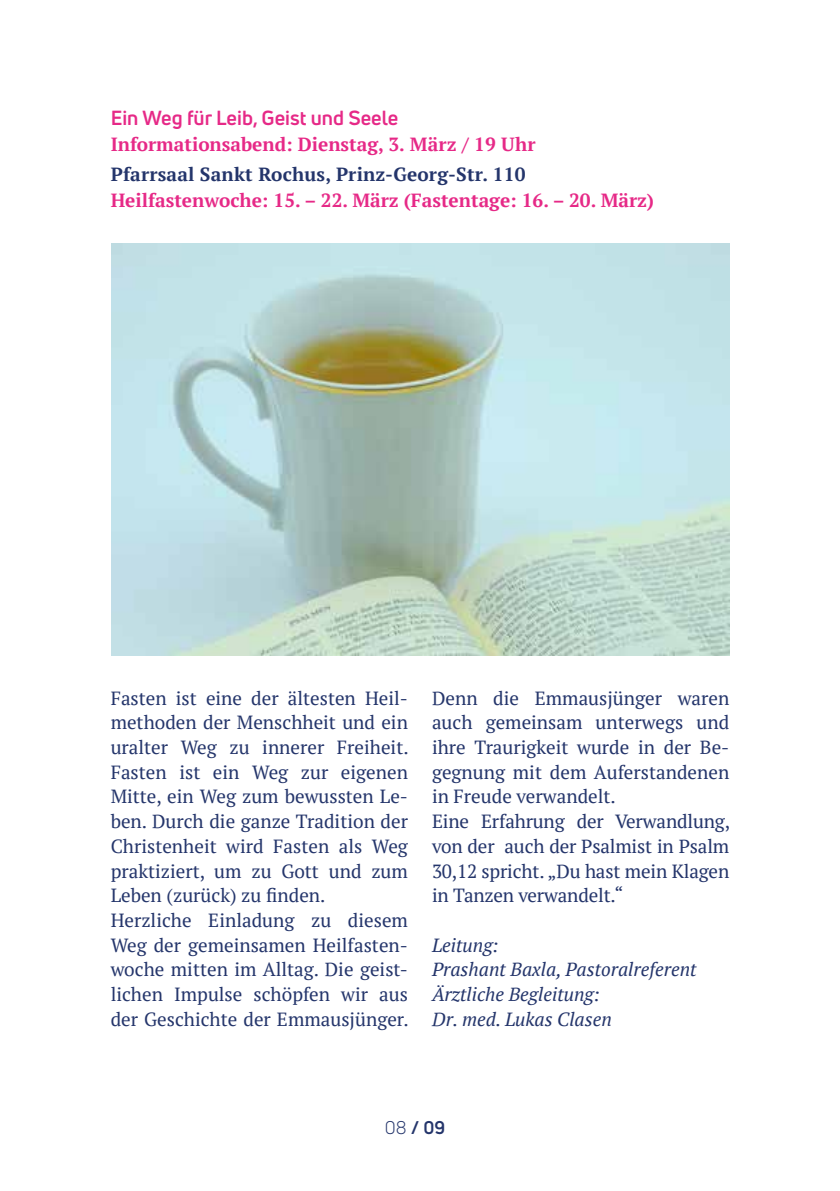
<style>
.page{position:relative;width:840px;height:1191px;background:#fff}
.page>*{position:absolute;margin:0;border:0;box-sizing:border-box;transform-origin:0 0}
.t1{font:700 20px "Uni Neue";color:#e62987}
.t2{font:19px/24.8px "PT Serif";color:#24356b}
.t3{font:700 19px "PT Serif";color:#e62987}
.t4{font:italic 19px/24.8px "PT Serif";color:#24356b}
.t5{font:700 19px "PT Serif";letter-spacing:.01em;color:#24356b}
.t6{font:18px "Uni Neue";color:#24356b}
.t7{font:700 18px "Uni Neue";color:#24356b}
.s1{font-weight:700}
</style>
<div class="page">
<img style="left:111px;top:244px;width:618px;height:411px">
<p class="t1" style="left:111px;top:105px;width:289px">Ein Weg für Leib, Geist und Seele</p>
<p class="t3" style="left:111px;top:131px;width:426px">Informationsabend: Dienstag, 3. März / 19 Uhr</p>
<p class="t5" style="left:111px;top:161px;width:416px">Pfarrsaal Sankt Rochus, Prinz-Georg-Str. 110</p>
<p class="t3" style="left:111px;top:187px;width:544px">Heilfastenwoche: 15. – 22. März (Fastentage: 16. – 20. März)</p>
<p class="t2" style="left:111px;top:685px;width:299px">Fasten ist eine der ältesten Heil&shy;methoden der Menschheit und ein uralter Weg zu innerer Freiheit.<br>Fasten ist ein Weg zur eigenen<br>Mitte, ein Weg zum bewussten Le&shy;ben. Durch die ganze Tradition der<br>Christenheit wird Fasten als Weg praktiziert, um zu Gott und zum<br>Leben (zurück) zu finden.<br>Herzliche Einladung zu diesem<br>Weg der gemeinsamen Heilfasten&shy;woche mitten im Alltag. Die geist&shy;lichen Impulse schöpfen wir aus der Geschichte der Emmausjünger.</p>
<p class="t2" style="left:432px;top:685px;width:299px">Denn die Emmausjünger waren auch gemeinsam unterwegs und ihre Traurigkeit wurde in der Be&shy;gegnung mit dem Auferstandenen in Freude verwandelt.<br>Eine Erfahrung der Verwandlung, von der auch der Psalmist in Psalm<br>30,12 spricht. „Du hast mein Klagen in Tanzen verwandelt.“</p>
<p class="t4" style="left:432px;top:932px;width:266px">Leitung:<br>Prashant Baxla, Pastoralreferent<br>Ärztliche Begleitung:<br>Dr. med. Lukas Clasen</p>
<p class="t6" style="left:385px;top:1117px;width:61px">80 2 <span class="s1">/ 3</span></p>
<p class="t7" style="left:423px;top:1116px;width:23px">09</p>
</div>
